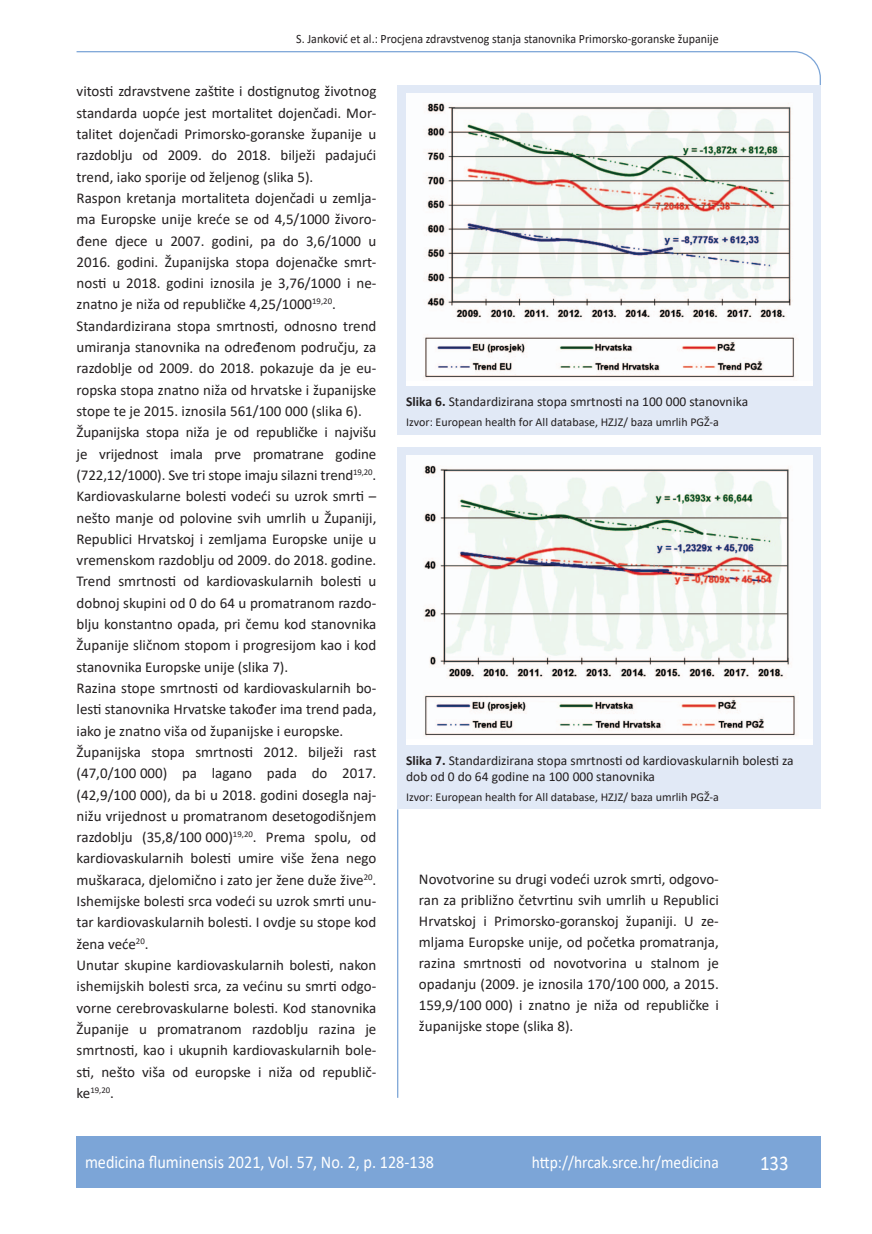
<style>
.page{position:relative;width:872px;height:1234px;background:#fff}
.page>*{position:absolute;margin:0;border:0;box-sizing:border-box;transform-origin:0 0}
.t1{font:21px "Calibri";color:#fff;scale:.9 1}
.t2{font:18px "Calibri";color:#fff;scale:.9 1}
.t3{font:17.25px "Calibri";color:#fff;scale:.9 1}
.osnovni_tekst{font:15px/21.3px "Calibri";color:#231f20;text-align:justify}
.potpis_slika{font:13.5px/16.5px "Calibri";color:#231f20}
.glava{font:12.75px "Calibri";color:#231f20;scale:.94 1}
.legenda{font:12px "Calibri";color:#231f20}
.osnovni_tekst-2{font:8.7px "Calibri";color:#231f20}
.s1{font-size:15px}
.s2{font-weight:700}
</style>
<div class="page">
<svg style="left:76px;top:51px;width:745px;height:275px"></svg>
<hr style="left:397px;top:809px;width:1px;height:288px;background:#7ca5d7">
<div style="left:77px;top:1135px;width:744px;height:51px;background:#7ca5d7"></div>
<div style="left:398px;top:85px;width:423px;height:349px;background:#e1e9f6"></div>
<img style="left:406px;top:94px;width:406px;height:286px">
<div style="left:398px;top:447px;width:423px;height:362px;background:#e1e9f6"></div>
<div style="left:406px;top:456px;width:406px;height:288px;background:#fff"></div>
<img style="left:423px;top:465px;width:373px;height:271px">
<p class="glava" style="left:296px;top:29px;width:451px">S. Janković et al.: Procjena zdravstvenog stanja stanovnika Primorsko-goranske županije</p>
<p class="osnovni_tekst" style="left:77px;top:80px;width:301px">vitosti zdravstvene zaštite i dostignutog životnog standarda uopće jest mortalitet dojenčadi. Mor&shy;talitet dojenčadi Primorsko-goranske županije u razdoblju od 2009. do 2018. bilježi padajući trend, iako sporije od željenog (slika 5).</p>
<p class="osnovni_tekst" style="left:77px;top:187px;width:301px">Raspon kretanja mortaliteta dojenčadi u zemlja&shy;ma Europske unije kreće se od 4,5/1000 živoro&shy;đene djece u 2007. godini, pa do 3,6/1000 u 2016. godini. Županijska stopa dojenačke smrt&shy;nosti u 2018. godini iznosila je 3,76/1000 i ne&shy;znatno je niža od republičke 4,25/1000<sup>19,20</sup>.</p>
<p class="osnovni_tekst" style="left:77px;top:314px;width:301px">Standardizirana stopa smrtnosti, odnosno trend umiranja stanovnika na određenom području, za razdoblje od 2009. do 2018. pokazuje da je eu&shy;ropska stopa znatno niža od hrvatske i županijske stope te je 2015. iznosila 561/100 000 (slika 6).</p>
<p class="osnovni_tekst" style="left:77px;top:421px;width:301px">Županijska stopa niža je od republičke i najvišu je vrijednost imala prve promatrane godine (722,12/1000). Sve tri stope imaju silazni trend<sup>19,20</sup>.</p>
<p class="osnovni_tekst" style="left:77px;top:485px;width:301px">Kardiovaskularne bolesti vodeći su uzrok smrti – nešto manje od polovine svih umrlih u Županiji, Republici Hrvatskoj i zemljama Europske unije u vremenskom razdoblju od 2009. do 2018. godine.<br>Trend smrtnosti od kardiovaskularnih bolesti u dobnoj skupini od 0 do 64 u promatranom razdo&shy;blju konstantno opada, pri čemu kod stanovnika Županije sličnom stopom i progresijom kao i kod stanovnika Europske unije (slika 7).</p>
<p class="osnovni_tekst" style="left:77px;top:676px;width:301px">Razina stope smrtnosti od kardiovaskularnih bo&shy;lesti stanovnika Hrvatske također ima trend pada, iako je znatno viša od županijske i europske.</p>
<p class="osnovni_tekst" style="left:77px;top:740px;width:301px">Županijska stopa smrtnosti 2012. bilježi rast (47,0/100 000) pa lagano pada do 2017. (42,9/100 000), da bi u 2018. godini dosegla naj&shy;nižu vrijednost u promatranom desetogodišnjem razdoblju (35,8/100 000)<sup>19,20</sup>. Prema spolu, od kardiovaskularnih bolesti umire više žena nego muškaraca, djelomično i zato jer žene duže žive<sup>20</sup>.<br>Ishemijske bolesti srca vodeći su uzrok smrti unu&shy;tar kardiovaskularnih bolesti. I ovdje su stope kod žena veće<sup>20</sup>.</p>
<p class="osnovni_tekst" style="left:77px;top:953px;width:301px">Unutar skupine kardiovaskularnih bolesti, nakon ishemijskih bolesti srca, za većinu su smrti odgo&shy;vorne cerebrovaskularne bolesti. Kod stanovnika Županije u promatranom razdoblju razina je smrtnosti, kao i ukupnih kardiovaskularnih bole&shy;sti, nešto viša od europske i niža od republič-</p>
<p class="osnovni_tekst-2" style="left:77px;top:1083px;width:39px"><span class="s1">ke</span>19,20<span class="s1">.</span></p>
<p class="potpis_slika" style="left:406px;top:393px;width:343px"><span class="s2">Slika 6.</span> Standardizirana stopa smrtnosti na 100 000 stanovnika</p>
<p class="legenda" style="left:406px;top:413px;width:314px">Izvor: European health for All database, HZJZ/ baza umrlih PGŽ-a</p>
<p class="potpis_slika" style="left:406px;top:751px;width:389px"><span class="s2">Slika 7.</span> Standardizirana stopa smrtnosti od kardiovaskularnih bolesti za dob od 0 do 64 godine na 100 000 stanovnika</p>
<p class="legenda" style="left:406px;top:788px;width:314px">Izvor: European health for All database, HZJZ/ baza umrlih PGŽ-a</p>
<p class="osnovni_tekst" style="left:419px;top:868px;width:301px">Novotvorine su drugi vodeći uzrok smrti, odgovo&shy;ran za približno četvrtinu svih umrlih u Republici Hrvatskoj i Primorsko-goranskoj županiji. U ze&shy;mljama Europske unije, od početka promatranja, razina smrtnosti od novotvorina u stalnom je opadanju (2009. je iznosila 170/100 000, a 2015.<br>159,9/100 000) i znatno je niža od republičke i županijske stope (slika 8).</p>
<p class="t2" style="left:85px;top:1149px;width:389px">medicina fluminensis 2021, Vol. 57, No. 2, p. 128-138</p>
<p class="t3" style="left:532px;top:1150px;width:209px">http://hrcak.srce.hr/medicina</p>
<p class="t1" style="left:760px;top:1147px;width:33px">133</p>
</div>
